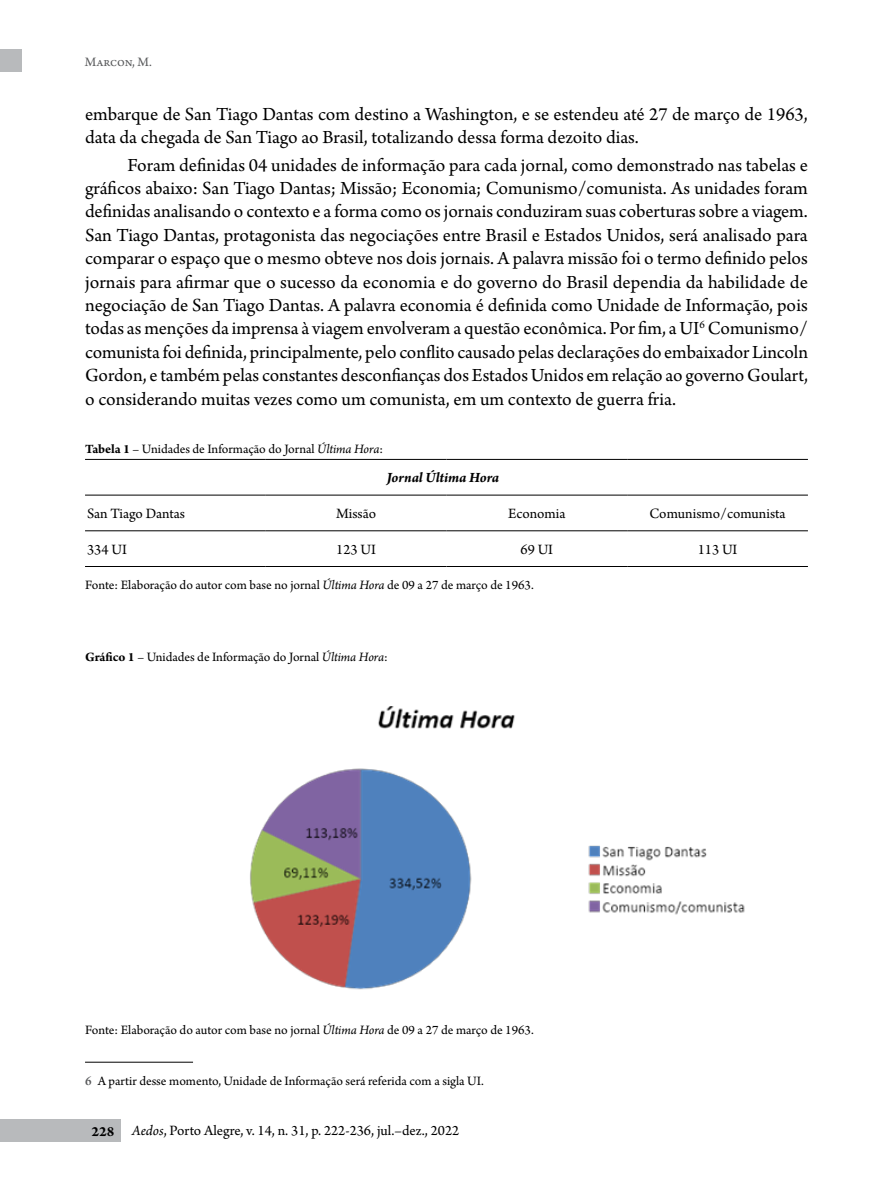
<style>
.page{position:relative;width:893px;height:1191px;background:#fff}
.page>*{position:absolute;margin:0;border:0;box-sizing:border-box;transform-origin:0 0}
.t1{font:19.5px/23.4px "Arno Pro";letter-spacing:-.005em;color:#000}
.t2{font:15px "Arno Pro";color:#000}
.t3{font:italic 700 15px "Arno Pro";letter-spacing:-.005em;color:#000}
.t4{font:13.5px "Arno Pro";color:#000}
.t5{font:13.5px "Arno Pro";letter-spacing:-.005em;color:#58595b}
.s1{font-weight:700}
.s2{font-style:italic}
.s3{font-family:"Arno Pro Smbd Subhead";color:#58595b}
</style>
<div class="page">
<div style="left:0;top:1119px;width:121px;height:23px;background:#b8babc"></div>
<div style="left:0;top:49px;width:22px;height:23px;background:#b8babc"></div>
<hr style="left:85px;top:459px;width:181px;height:1px;background:#000">
<hr style="left:266px;top:459px;width:180px;height:1px;background:#000">
<hr style="left:446px;top:459px;width:181px;height:1px;background:#000">
<hr style="left:627px;top:459px;width:181px;height:1px;background:#000">
<hr style="left:85px;top:495px;width:181px;height:1px;background:#000">
<hr style="left:266px;top:495px;width:180px;height:1px;background:#000">
<hr style="left:446px;top:495px;width:181px;height:1px;background:#000">
<hr style="left:627px;top:495px;width:181px;height:1px;background:#000">
<hr style="left:85px;top:530px;width:181px;height:1px;background:#000">
<hr style="left:266px;top:530px;width:180px;height:1px;background:#000">
<hr style="left:446px;top:530px;width:181px;height:1px;background:#000">
<hr style="left:627px;top:530px;width:181px;height:1px;background:#000">
<hr style="left:85px;top:566px;width:181px;height:1px;background:#000">
<hr style="left:266px;top:566px;width:180px;height:1px;background:#000">
<hr style="left:446px;top:566px;width:181px;height:1px;background:#000">
<hr style="left:627px;top:566px;width:181px;height:1px;background:#000">
<hr style="left:85px;top:1062px;width:108px;height:1px;background:#000">
<img style="left:250px;top:706px;width:495px;height:284px">
<p class="t5" style="left:85px;top:54px;width:69px">Marcon, M.</p>
<p class="t1" style="left:85px;top:103px;width:724px">embarque de San Tiago Dantas com destino a Washington, e se estendeu até 27 de março de 1963, data da chegada de San Tiago ao Brasil, totalizando dessa forma dezoito dias.</p>
<p class="t1" style="left:85px;top:154px;width:725px;text-align:justify;text-indent:43px">Foram definidas 04 unidades de informação para cada jornal, como demonstrado nas tabelas e gráficos abaixo: San Tiago Dantas; Missão; Economia; Comunismo/comunista. As unidades foram definidas analisando o contexto e a forma como os jornais conduziram suas coberturas sobre a viagem.<br>San Tiago Dantas, protagonista das negociações entre Brasil e Estados Unidos, será analisado para comparar o espaço que o mesmo obteve nos dois jornais. A palavra missão foi o termo definido pelos jornais para afirmar que o sucesso da economia e do governo do Brasil dependia da habilidade de negociação de San Tiago Dantas. A palavra economia é definida como Unidade de Informação, pois todas as menções da imprensa à viagem envolveram a questão econômica. Por fim, a UI<sup>6</sup> Comunismo/ comunista foi definida, principalmente, pelo conflito causado pelas declarações do embaixador Lincoln Gordon, e também pelas constantes desconfianças dos Estados Unidos em relação ao governo Goulart, o considerando muitas vezes como um comunista, em um contexto de guerra fria.</p>
<p class="t4" style="left:85px;top:441px;width:300px"><span class="s1">Tabela 1</span> – Unidades de Informação do Jornal <span class="s2">Última Hora</span>:</p>
<p class="t3" style="left:387px;top:469px;width:114px">Jornal Última Hora</p>
<p class="t2" style="left:87px;top:505px;width:99px">San Tiago Dantas</p>
<p class="t2" style="left:336px;top:505px;width:41px">Missão</p>
<p class="t2" style="left:508px;top:505px;width:59px">Economia</p>
<p class="t2" style="left:649px;top:505px;width:138px">Comunismo/comunista</p>
<p class="t2" style="left:87px;top:540px;width:41px">334 UI</p>
<p class="t2" style="left:336px;top:540px;width:41px">123 UI</p>
<p class="t2" style="left:521px;top:540px;width:34px">69 UI</p>
<p class="t2" style="left:698px;top:540px;width:41px">113 UI</p>
<p class="t4" style="left:85px;top:577px;width:450px">Fonte: Elaboração do autor com base no jornal <span class="s2">Última Hora</span> de 09 a 27 de março de 1963.</p>
<p class="t4" style="left:85px;top:649px;width:304px"><span class="s1">Gráfico 1</span> – Unidades de Informação do Jornal <span class="s2">Última Hora</span>:</p>
<p class="t4" style="left:85px;top:1021px;width:450px">Fonte: Elaboração do autor com base no jornal <span class="s2">Última Hora</span> de 09 a 27 de março de 1963.</p>
<p class="t4" style="left:85px;top:1073px;width:400px"><span class="s3">6</span> A partir desse momento, Unidade de Informação será referida com a sigla UI.</p>
<p class="t2" style="left:91px;top:1122px;width:369px"><span class="s1">228</span> <span class="s2">Aedos</span>, Porto Alegre, v. 14, n. 31, p. 222-236, jul.–dez., 2022</p>
</div>
